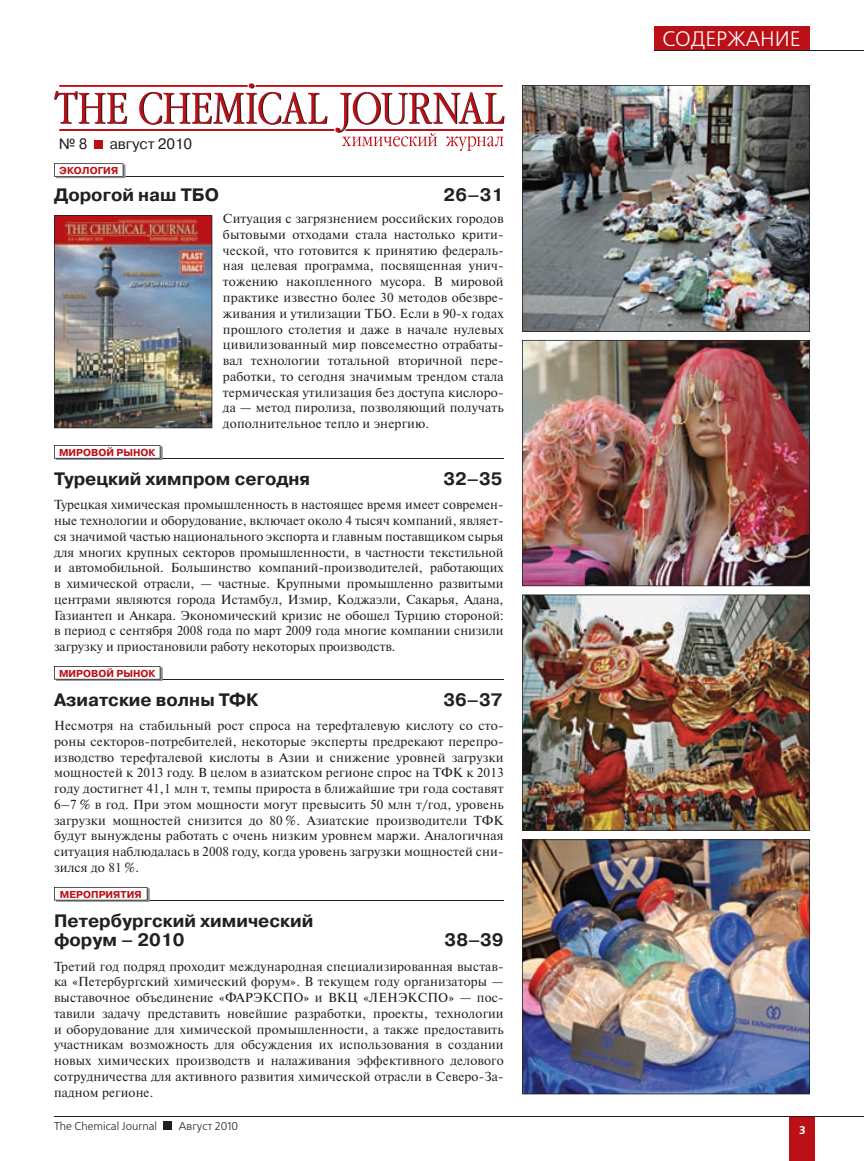
<style>
.page{position:relative;width:864px;height:1161px;background:#fff}
.page>*{position:absolute;margin:0;border:0;box-sizing:border-box;transform-origin:0 0}
.t1{font:21px "Free Set C";color:#fff}
.t2{font:700 18px/19.5px "Pragmatica C";color:#231f20}
.t3{font:15px "Pragmatica C";letter-spacing:-.01em;color:#231f20}
.t4{font:13.05px/15.8px "Newton C";letter-spacing:.01em;color:#231f20;text-align:justify}
.t5{font:11.25px "Free Set C";color:#231f20}
.t6{font:700 11.25px "Free Set C";color:#fff}
.t7{font:700 10.05px "Pragmatica C";color:#bb1018}
</style>
<div class="page">
<svg style="left:54px;top:83px;width:450px;height:68px"></svg>
<div style="left:94px;top:140px;width:9px;height:8px;background:#bb1018"></div>
<hr style="left:123px;top:176px;width:380px;height:1px;background:#231f20">
<img style="left:56px;top:177px;width:69px;height:1px">
<svg style="left:54px;top:163px;width:71px;height:14px"></svg>
<hr style="left:161px;top:458px;width:342px;height:1px;background:#231f20">
<img style="left:56px;top:459px;width:107px;height:1px">
<svg style="left:54px;top:445px;width:109px;height:14px"></svg>
<hr style="left:161px;top:679px;width:342px;height:1px;background:#231f20">
<img style="left:56px;top:680px;width:107px;height:1px">
<svg style="left:54px;top:666px;width:109px;height:14px"></svg>
<hr style="left:147px;top:900px;width:356px;height:1px;background:#231f20">
<img style="left:56px;top:901px;width:94px;height:1px">
<svg style="left:54px;top:887px;width:96px;height:14px"></svg>
<img style="left:522px;top:594px;width:287px;height:237px">
<img style="left:522px;top:340px;width:287px;height:246px">
<img style="left:54px;top:215px;width:158px;height:213px">
<img style="left:522px;top:85px;width:287px;height:247px">
<img style="left:522px;top:839px;width:287px;height:255px">
<div style="left:789px;top:1116px;width:25px;height:45px;background:#bb1018"></div>
<hr style="left:54px;top:1116px;width:760px;height:1px;background:#231f20">
<hr style="left:814px;top:1116px;width:49px;height:1px;background:#231f20">
<div style="left:164px;top:1121px;width:8px;height:9px;background:#231f20"></div>
<div style="left:653px;top:27px;width:156px;height:23px;background:#bb1018"></div>
<hr style="left:653px;top:50px;width:156px;height:1px;background:#231f20">
<hr style="left:809px;top:50px;width:54px;height:1px;background:#231f20">
<h1 class="t1" style="left:662px;top:30px;width:139px">СОДЕРЖАНИЕ</h1>
<p class="t3" style="left:59px;top:138px;width:30px">№ 8</p>
<p class="t3" style="left:110px;top:138px;width:84px">август 2010</p>
<p class="t7" style="left:59px;top:167px;width:60px">ЭКОЛОГИЯ</p>
<h2 class="t2" style="left:54px;top:186px;width:166px">Дорогой наш ТБО</h2>
<h2 class="t2" style="left:443px;top:186px;width:62px">26–31</h2>
<p class="t4" style="left:223px;top:212px;width:282px">Ситуация с загрязнением российских городов бытовыми отходами стала настолько крити&shy;ческой, что готовится к принятию федераль&shy;ная целевая программа, посвященная унич&shy;тожению накопленного мусора. В мировой практике известно более 30 методов обезвре&shy;живания и утилизации ТБО. Если в 90-х годах прошлого столетия и даже в начале нулевых цивилизованный мир повсеместно отрабаты&shy;вал технологии тотальной вторичной пере&shy;работки, то сегодня значимым трендом стала термическая утилизация без доступа кислоро&shy;да — метод пиролиза, позволяющий получать дополнительное тепло и энергию.</p>
<p class="t7" style="left:59px;top:448px;width:98px">МИРОВОЙ РЫНОК</p>
<h2 class="t2" style="left:54px;top:470px;width:257px">Турецкий химпром сегодня</h2>
<h2 class="t2" style="left:443px;top:470px;width:60px">32–35</h2>
<p class="t4" style="left:54px;top:498px;width:451px">Турецкая химическая промышленность в настоящее время имеет современ&shy;ные технологии и оборудование, включает около 4 тысяч компаний, являет&shy;ся значимой частью национального экспорта и главным поставщиком сырья для многих крупных секторов промышленности, в частности текстильной и автомобильной. Большинство компаний-производителей, работающих в химической отрасли, — частные. Крупными промышленно развитыми центрами являются города Истамбул, Измир, Коджаэли, Сакарья, Адана, Газиантеп и Анкара. Экономический кризис не обошел Турцию стороной: в период с сентября 2008 года по март 2009 года многие компании снизили загрузку и приостановили работу некоторых производств.</p>
<p class="t7" style="left:59px;top:669px;width:98px">МИРОВОЙ РЫНОК</p>
<h2 class="t2" style="left:54px;top:691px;width:206px">Азиатские волны ТФК</h2>
<h2 class="t2" style="left:443px;top:691px;width:60px">36–37</h2>
<p class="t4" style="left:54px;top:719px;width:451px">Несмотря на стабильный рост спроса на терефталевую кислоту со сто&shy;роны секторов-потребителей, некоторые эксперты предрекают перепро&shy;изводство терефталевой кислоты в Азии и снижение уровней загрузки мощностей к 2013 году. В целом в азиатском регионе спрос на ТФК к 2013 году достигнет 41,1 млн т, темпы прироста в ближайшие три года составят 6–7 % в год. При этом мощности могут превысить 50 млн т/год, уровень загрузки мощностей снизится до 80 %. Азиатские производители ТФК будут вынуждены работать с очень низким уровнем маржи. Аналогичная ситуация наблюдалась в 2008 году, когда уровень загрузки мощностей сни&shy;зился до 81 %.</p>
<p class="t7" style="left:60px;top:890px;width:83px">МЕРОПРИЯТИЯ</p>
<h2 class="t2" style="left:54px;top:912px;width:261px">Петербургский химический форум – 2010</h2>
<h2 class="t2" style="left:444px;top:932px;width:60px">38–39</h2>
<p class="t4" style="left:54px;top:959px;width:451px">Третий год подряд проходит международная специализированная выстав&shy;ка «Петербургский химический форум». В текущем году организаторы — выставочное объединение «ФАРЭКСПО» и ВКЦ «ЛЕНЭКСПО» — пос&shy;тавили задачу представить новейшие разработки, проекты, технологии и оборудование для химической промышленности, а также предоставить участникам возможность для обсуждения их использования в создании новых химических производств и налаживания эффективного делового сотрудничества для активного развития химической отрасли в Северо-За&shy;падном регионе.</p>
<p class="t5" style="left:54px;top:1121px;width:104px">The Chemical Journal</p>
<p class="t5" style="left:179px;top:1121px;width:61px">Август 2010</p>
<p class="t6" style="left:798px;top:1125px;width:8px">3</p>
</div>
